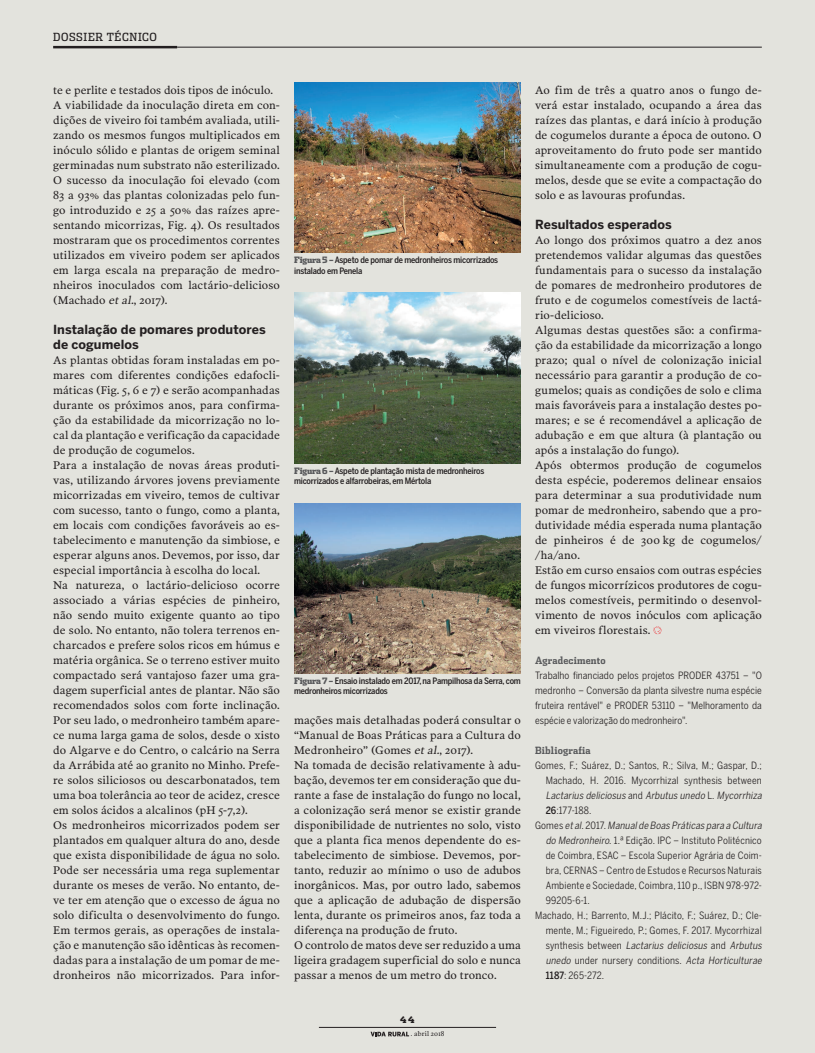
<style>
.page{position:relative;width:815px;height:1053px;background:#fff}
.page>*{position:absolute;margin:0;border:0;box-sizing:border-box;transform-origin:0 0}
.t1{font:700 12.5px/15px "Benton Sans";letter-spacing:.005em;color:#231f20}
.t2{font:11.25px/15px "Poynter Text Roman Two";letter-spacing:.005em;color:#231f20}
.t3{font:11.25px "Dispatch Cond";letter-spacing:.055em;color:#231f20}
.t4{font:10px/15px "Benton Sans Cond";letter-spacing:.01em;color:#231f20;text-align:justify}
.t5{font:italic 10px "Benton Sans Cond";color:#231f20}
.t6{font:700 10px "Dispatch Cond";letter-spacing:.015em;color:#57585a}
.t7{font:500 8.75px/10.5px "Benton Sans Cond";letter-spacing:-.02em;color:#231f20}
.t8{font:900 8.75px "Dispatch";color:#231f20}
.t9{font:6.75px "Poynter Text Roman Two";letter-spacing:.025em;color:#231f20}
.s1{font-style:italic}
.s2{font-family:"Dispatch Cond";font-weight:900;color:#57585a}
.s3{font-style:normal}
.s4{font-weight:500}
</style>
<div class="page">
<div style="left:0;top:0;width:815px;height:1052px;background:#e3e3dd"></div>
<hr style="left:53px;top:46px;width:124px;height:2px;background:#231f20">
<svg style="left:371px;top:1031px;width:38px;height:5px"></svg>
<hr style="left:319px;top:1027px;width:177px;height:1px;background:#231f20">
<hr style="left:177px;top:47px;width:585px;height:1px;background:#231f20">
<svg style="left:653px;top:626px;width:8px;height:8px"></svg>
<img style="left:294px;top:83px;width:227px;height:170px">
<img style="left:294px;top:293px;width:227px;height:170px">
<img style="left:294px;top:503px;width:227px;height:170px">
<p class="t3" style="left:53px;top:30px;width:105px">DOSSIER TÉCNICO</p>
<p class="t3" style="left:53px;top:30px;width:49px">CABEÇA</p>
<p class="t2" style="left:53px;top:82px;width:228px">te e perlite e testados dois tipos de inóculo.<br>A viabilidade da inoculação direta em con&shy;dições de viveiro foi também avaliada, utili&shy;zando os mesmos fungos multiplicados em inóculo sólido e plantas de origem seminal germinadas num substrato não esterilizado.<br>O sucesso da inoculação foi elevado (com 83 a 93% das plantas colonizadas pelo fun&shy;go introduzido e 25 a 50% das raízes apre&shy;sentando micorrizas, Fig. 4). Os resultados mostraram que os procedimentos correntes utilizados em viveiro podem ser aplicados em larga escala na preparação de medro&shy;nheiros inoculados com lactário-delicioso (Machado <span class="s1">etal.</span>, 2017).</p>
<p class="t1" style="left:53px;top:322px;width:214px">Instalação de pomares produtores de cogumelos</p>
<p class="t2" style="left:53px;top:352px;width:228px">As plantas obtidas foram instaladas em po&shy;mares com diferentes condições edafocli&shy;máticas (Fig. 5, 6 e 7) e serão acompanhadas durante os próximos anos, para confirma&shy;ção da estabilidade da micorrização no lo&shy;cal da plantação e verificação da capacidade de produção de cogumelos.<br>Para a instalação de novas áreas produti&shy;vas, utilizando árvores jovens previamente micorrizadas em viveiro, temos de cultivar com sucesso, tanto o fungo, como a planta, em locais com condições favoráveis ao es&shy;tabelecimento e manutenção da simbiose, e esperar alguns anos. Devemos, por isso, dar especial importância à escolha do local.<br>Na natureza, o lactário-delicioso ocorre associado a várias espécies de pinheiro, não sendo muito exigente quanto ao tipo de solo. No entanto, não tolera terrenos en&shy;charcados e prefere solos ricos em húmus e matéria orgânica. Se o terreno estiver muito compactado será vantajoso fazer uma gra&shy;dagem superficial antes de plantar. Não são recomendados solos com forte inclinação.<br>Por seu lado, o medronheiro também apare&shy;ce numa larga gama de solos, desde o xisto do Algarve e do Centro, o calcário na Serra da Arrábida até ao granito no Minho. Prefe&shy;re solos siliciosos ou descarbonatados, tem uma boa tolerância ao teor de acidez, cresce em solos ácidos a alcalinos (pH 5-7,2).<br>Os medronheiros micorrizados podem ser plantados em qualquer altura do ano, desde que exista disponibilidade de água no solo.<br>Pode ser necessária uma rega suplementar durante os meses de verão. No entanto, de&shy;ve ter em atenção que o excesso de água no solo dificulta o desenvolvimento do fungo.<br>Em termos gerais, as operações de instala&shy;ção e manutenção são idênticas às recomen&shy;dadas para a instalação de um pomar de me&shy;dronheiros não micorrizados. Para infor-</p>
<p class="t7" style="left:294px;top:255px;width:206px"><span class="s2">Figura 5 –</span> Aspeto de pomar de medronheiros micorrizados instalado em Penela</p>
<p class="t7" style="left:294px;top:465px;width:192px"><span class="s2">Figura 6 –</span> Aspeto de plantação mista de medronheiros micorrizados e alfarrobeiras, em Mértola</p>
<p class="t7" style="left:294px;top:675px;width:228px"><span class="s2">Figura 7 –</span> Ensaio instalado em 2017, na Pampilhosa da Serra, com medronheiros micorrizados</p>
<p class="t2" style="left:294px;top:712px;width:228px">mações mais detalhadas poderá consultar o “Manual de Boas Práticas para a Cultura do Medronheiro” (Gomes <span class="s1">etal.</span>, 2017).<br>Na tomada de decisão relativamente à adu&shy;bação, devemos ter em consideração que du&shy;rante a fase de instalação do fungo no local, a colonização será menor se existir grande disponibilidade de nutrientes no solo, visto que a planta fica menos dependente do es&shy;tabelecimento de simbiose. Devemos, por&shy;tanto, reduzir ao mínimo o uso de adubos inorgânicos. Mas, por outro lado, sabemos que a aplicação de adubação de dispersão lenta, durante os primeiros anos, faz toda a diferença na produção de fruto.<br>O controlo de matos deve ser reduzido a uma ligeira gradagem superficial do solo e nunca passar a menos de um metro do tronco.</p>
<p class="t8" style="left:400px;top:1013px;width:16px">44</p>
<p class="t9" style="left:411px;top:1029px;width:35px">. abril 2018</p>
<p class="t2" style="left:535px;top:82px;width:228px;text-align:justify">Ao fim de três a quatro anos o fungo de&shy;verá estar instalado, ocupando a área das raízes das plantas, e dará início à produção de cogumelos durante a época de outono. O aproveitamento do fruto pode ser mantido simultaneamente com a produção de cogu&shy;melos, desde que se evite a compactação do solo e as lavouras profundas.</p>
<p class="t1" style="left:535px;top:217px;width:138px">Resultados esperados</p>
<p class="t2" style="left:535px;top:232px;width:228px">Ao longo dos próximos quatro a dez anos pretendemos validar algumas das questões fundamentais para o sucesso da instalação de pomares de medronheiro produtores de fruto e de cogumelos comestíveis de lactá&shy;rio-delicioso.<br>Algumas destas questões são: a confirma&shy;ção da estabilidade da micorrização a longo prazo; qual o nível de colonização inicial necessário para garantir a produção de co&shy;gumelos; quais as condições de solo e clima mais favoráveis para a instalação destes po&shy;mares; e se é recomendável a aplicação de adubação e em que altura (à plantação ou após a instalação do fungo).<br>Após obtermos produção de cogumelos desta espécie, poderemos delinear ensaios para determinar a sua produtividade num pomar de medronheiro, sabendo que a pro&shy;dutividade média esperada numa plantação de pinheiros é de 300 kg de cogumelos/ /ha/ano.<br>Estão em curso ensaios com outras espécies de fungos micorrízicos produtores de cogu&shy;melos comestíveis, permitindo o desenvol&shy;vimento de novos inóculos com aplicação em viveiros florestais.</p>
<p class="t6" style="left:535px;top:654px;width:72px">Agradecimento</p>
<p class="t4" style="left:535px;top:668px;width:228px">Trabalho financiado pelos projetos PRODER 43751 – "O medronho – Conversão da planta silvestre numa espécie fruteira rentável" e PRODER 53110 – "Melhoramento da espécie e valorização do medronheiro".</p>
<p class="t6" style="left:535px;top:744px;width:57px">Bibliografia</p>
<p class="t4" style="left:535px;top:758px;width:228px">Gomes, F.; Suárez, D.; Santos, R.; Silva, M.; Gaspar, D.;</p>
<p class="t4" style="left:546px;top:773px;width:218px">Machado, H. 2016. Mycorrhizal synthesis between</p>
<p class="t5" style="left:546px;top:789px;width:220px">Lactarius deliciosus <span class="s3">a n d</span> Arbutus unedo <span class="s3">L .</span> Mycorrhiza</p>
<p class="t4" style="left:546px;top:803px;width:47px"><span class="s4">26</span>:177-188.</p>
<p class="t5" style="left:535px;top:819px;width:230px"><span class="s3">G o m e s</span> etal.<span class="s3">2 0 1 7.</span> Manualde Boas Práticas para a Cultura</p>
<p class="t4" style="left:546px;top:833px;width:218px"><span class="s1">do Medronheiro</span>. 1.ª Edição. IPC – Instituto Politécnico</p>
<p class="t4" style="left:546px;top:848px;width:218px">de Coimbra, ESAC – Escola Superior Agrária de Coim-</p>
<p class="t4" style="left:546px;top:863px;width:218px">bra, CERNAS – Centro de Estudos e Recursos Naturais</p>
<p class="t4" style="left:546px;top:878px;width:218px">Ambiente e Sociedade, Coimbra, 110 p., ISBN 978-972-</p>
<p class="t4" style="left:546px;top:893px;width:46px">99205-6-1.</p>
<p class="t4" style="left:535px;top:908px;width:228px">Machado, H.; Barrento, M.J.; Plácito, F.; Suárez, D.; Cle-</p>
<p class="t4" style="left:546px;top:923px;width:218px">mente, M.; Figueiredo, P.; Gomes, F. 2017. Mycorrhizal</p>
<p class="t5" style="left:546px;top:939px;width:220px"><span class="s3">s y n t h e s i s b e t w e e n</span> Lactarius deliciosus <span class="s3">a n d</span> Arbutus</p>
<p class="t4" style="left:546px;top:953px;width:220px"><span class="s1">unedo</span> under nursery conditions. <span class="s1">Acta Horticulturae</span></p>
<p class="t4" style="left:546px;top:968px;width:60px"><span class="s4">1187</span>: 265-272.</p>
</div>
